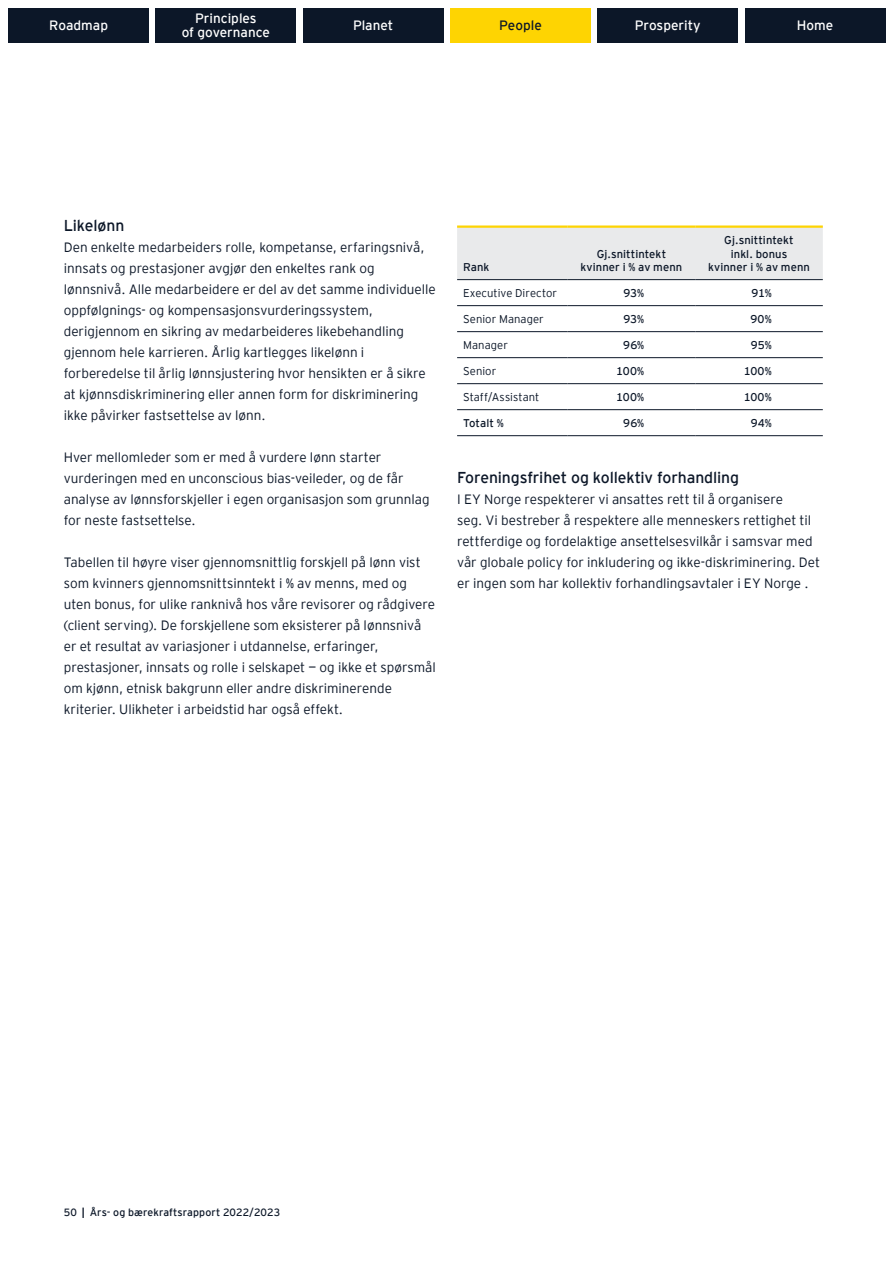
<style>
.page{position:relative;width:893px;height:1263px;background:#fff}
.page>*{position:absolute;margin:0;border:0;box-sizing:border-box;transform-origin:0 0}
.t1{font:15.75px "EY Interstate";letter-spacing:-.01em;color:#0c1728}
.t2{font:300 13.5px/21px "EY Interstate";color:#0c1728}
.t3{font:13.5px/13.5px "EY Interstate";color:#fff;text-align:center}
.t4{font:13.5px "EY Interstate";color:#0c1728}
.t5{font:11.25px/13.5px "EY Interstate";letter-spacing:.005em;color:#0c1728;text-align:center}
.t6{font:300 11.25px "EY Interstate";letter-spacing:.005em;color:#0c1728}
.t7{font:10.5px "EY Interstate";letter-spacing:.01em;color:#0c1728}
.s1{font-weight:700}
</style>
<div class="page">
<div style="left:457px;top:228px;width:366px;height:51px;background:#e9eaeb"></div>
<hr style="left:457px;top:279px;width:111px;height:1px;background:#0c1728">
<hr style="left:457px;top:305px;width:111px;height:1px;background:#0c1728">
<hr style="left:457px;top:331px;width:111px;height:1px;background:#0c1728">
<hr style="left:457px;top:357px;width:111px;height:1px;background:#0c1728">
<hr style="left:457px;top:383px;width:111px;height:1px;background:#0c1728">
<hr style="left:457px;top:409px;width:111px;height:1px;background:#0c1728">
<hr style="left:457px;top:435px;width:111px;height:1px;background:#0c1728">
<hr style="left:568px;top:279px;width:127px;height:1px;background:#0c1728">
<hr style="left:695px;top:279px;width:128px;height:1px;background:#0c1728">
<hr style="left:568px;top:305px;width:127px;height:1px;background:#0c1728">
<hr style="left:695px;top:305px;width:128px;height:1px;background:#0c1728">
<hr style="left:568px;top:331px;width:127px;height:1px;background:#0c1728">
<hr style="left:695px;top:331px;width:128px;height:1px;background:#0c1728">
<hr style="left:568px;top:357px;width:127px;height:1px;background:#0c1728">
<hr style="left:695px;top:357px;width:128px;height:1px;background:#0c1728">
<hr style="left:568px;top:383px;width:127px;height:1px;background:#0c1728">
<hr style="left:695px;top:383px;width:128px;height:1px;background:#0c1728">
<hr style="left:568px;top:409px;width:127px;height:1px;background:#0c1728">
<hr style="left:695px;top:409px;width:128px;height:1px;background:#0c1728">
<hr style="left:568px;top:435px;width:127px;height:1px;background:#0c1728">
<hr style="left:695px;top:435px;width:128px;height:1px;background:#0c1728">
<hr style="left:457px;top:225px;width:111px;height:3px;background:#fed402">
<hr style="left:568px;top:225px;width:127px;height:3px;background:#fed402">
<hr style="left:695px;top:225px;width:128px;height:3px;background:#fed402">
<div style="left:9px;top:9px;width:140px;height:34px;background:#0c1728"></div>
<div style="left:156px;top:9px;width:140px;height:34px;background:#0c1728"></div>
<div style="left:303px;top:9px;width:140px;height:34px;background:#0c1728"></div>
<div style="left:450px;top:9px;width:141px;height:34px;background:#fed402"></div>
<div style="left:598px;top:9px;width:140px;height:34px;background:#0c1728"></div>
<div style="left:745px;top:9px;width:140px;height:34px;background:#0c1728"></div>
<p class="t3" style="left:49px;top:18px;width:60px">Roadmap</p>
<p class="t3" style="left:182px;top:11px;width:90px">Principles<br>of governance</p>
<p class="t3" style="left:353px;top:18px;width:42px">Planet</p>
<p class="t4" style="left:499px;top:15px;width:44px">People</p>
<p class="t3" style="left:635px;top:18px;width:67px">Prosperity</p>
<p class="t3" style="left:797px;top:18px;width:38px">Home</p>
<p class="t1" style="left:64px;top:214px;width:62px">Likelønn</p>
<p class="t2" style="left:64px;top:236px;width:374px">Den enkelte medarbeiders rolle, kompetanse, erfaringsnivå, innsats og prestasjoner avgjør den enkeltes rank og lønnsnivå. Alle medarbeidere er del av det samme individuelle oppfølgnings- og kompensasjonsvurderingssystem, derigjennom en sikring av medarbeideres likebehandling gjennom hele karrieren. Årlig kartlegges likelønn i forberedelse til årlig lønnsjustering hvor hensikten er å sikre at kjønnsdiskriminering eller annen form for diskriminering ikke påvirker fastsettelse av lønn.</p>
<p class="t2" style="left:64px;top:446px;width:367px">Hver mellomleder som er med å vurdere lønn starter vurderingen med en unconscious bias-veileder, og de får analyse av lønnsforskjeller i egen organisasjon som grunnlag for neste fastsettelse.</p>
<p class="t2" style="left:64px;top:551px;width:373px">Tabellen til høyre viser gjennomsnittlig forskjell på lønn vist som kvinners gjennomsnittsinntekt i % av menns, med og uten bonus, for ulike ranknivå hos våre revisorer og rådgivere (client serving). De forskjellene som eksisterer på lønnsnivå er et resultat av variasjoner i utdannelse, erfaringer, prestasjoner, innsats og rolle i selskapet — og ikke et spørsmål om kjønn, etnisk bakgrunn eller andre diskriminerende kriterier. Ulikheter i arbeidstid har også effekt.</p>
<p class="t5" style="left:463px;top:260px;width:28px">Rank</p>
<p class="t5" style="left:581px;top:246px;width:103px">Gj.snittintekt kvinner i % av menn</p>
<p class="t5" style="left:708px;top:233px;width:103px">Gj.snittintekt<br>inkl. bonus<br>kvinner i % av menn</p>
<p class="t6" style="left:463px;top:285px;width:95px">Executive Director</p>
<p class="t5" style="left:623px;top:286px;width:22px">93%</p>
<p class="t5" style="left:751px;top:286px;width:22px">91%</p>
<p class="t6" style="left:463px;top:311px;width:82px">Senior Manager</p>
<p class="t5" style="left:623px;top:312px;width:22px">93%</p>
<p class="t5" style="left:750px;top:312px;width:23px">90%</p>
<p class="t6" style="left:463px;top:337px;width:46px">Manager</p>
<p class="t5" style="left:623px;top:338px;width:22px">96%</p>
<p class="t5" style="left:751px;top:338px;width:22px">95%</p>
<p class="t6" style="left:463px;top:363px;width:35px">Senior</p>
<p class="t5" style="left:616px;top:364px;width:30px">100%</p>
<p class="t5" style="left:744px;top:364px;width:30px">100%</p>
<p class="t6" style="left:463px;top:389px;width:78px">Staff/Assistant</p>
<p class="t5" style="left:616px;top:390px;width:30px">100%</p>
<p class="t5" style="left:744px;top:390px;width:30px">100%</p>
<p class="t5" style="left:463px;top:416px;width:42px">Totalt %</p>
<p class="t5" style="left:623px;top:416px;width:22px">96%</p>
<p class="t5" style="left:751px;top:416px;width:22px">94%</p>
<p class="t1" style="left:457px;top:466px;width:284px">Foreningsfrihet og kollektiv forhandling</p>
<p class="t2" style="left:457px;top:488px;width:364px">I EY Norge respekterer vi ansattes rett til å organisere<br>seg. Vi bestreber å respektere alle menneskers rettighet til rettferdige og fordelaktige ansettelsesvilkår i samsvar med vår globale policy for inkludering og ikke-diskriminering. Det er ingen som har kollektiv forhandlingsavtaler i EY Norge .</p>
<p class="t7" style="left:64px;top:1205px;width:218px">50 <span class="s1">|</span> Års- og bærekraftsrapport 2022/2023</p>
</div>
